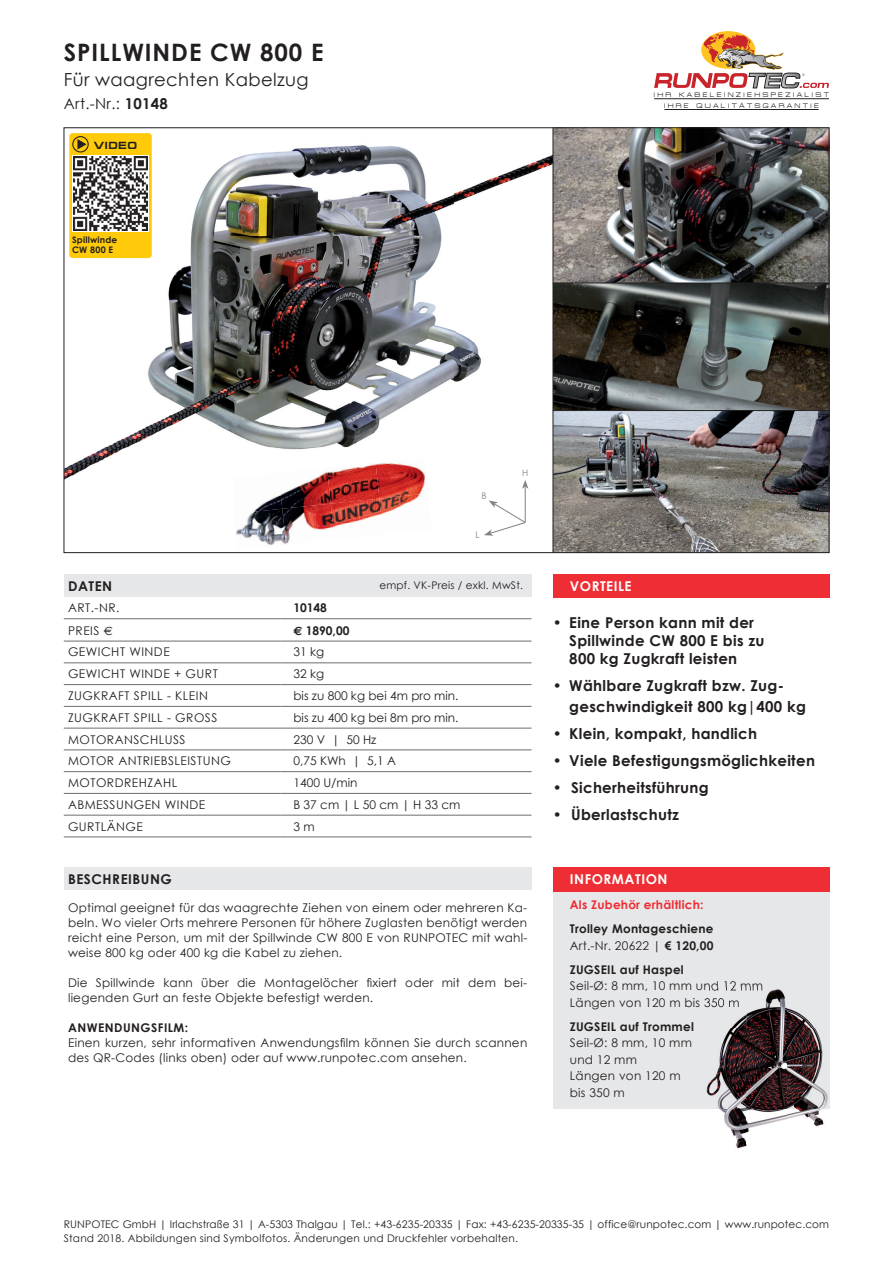
<style>
.page{position:relative;width:893px;height:1263px;background:#fff}
.page>*{position:absolute;margin:0;border:0;box-sizing:border-box;transform-origin:0 0}
.t1{font:700 24px "Century Gothic";letter-spacing:.04em;color:#231f20}
.t2{font:18px "Century Gothic";letter-spacing:.02em;color:#231f20}
.t3{font:700 15px/18px "Century Gothic";letter-spacing:.02em;color:#231f20}
.t4{font:15px "Century Gothic";color:#231f20}
.t5{font:700 13.5px "Century Gothic";letter-spacing:.04em;color:#fff}
.t6{font:700 13.5px "Century Gothic";letter-spacing:.04em;color:#231f20}
.t7{font:12px/15px "Century Gothic";letter-spacing:.02em;color:#231f20}
.t8{font:12px "Century Gothic";letter-spacing:.04em;color:#231f20}
.t9{font:700 12px/16.5px "Century Gothic";letter-spacing:.02em;color:#231f20}
.t10{font:12px "Century Gothic";color:#231f20}
.t11{font:700 12px "Century Gothic";letter-spacing:.02em;color:#ee2d34}
.t12{font:700 12px "Century Gothic";letter-spacing:.04em;color:#231f20}
.t13{font:10.5px/13.5px "Century Gothic";letter-spacing:.01em;color:#231f20}
.t14{font:700 10.5px "Micro Extended";letter-spacing:.04em;color:#231f20}
.t15{font:700 9px/10.5px "Century Gothic";letter-spacing:.02em;color:#231f20}
.t16{font:9px "Century Gothic";color:#808285}
.t17{font:6.6px/10.8px "Micro Extended";letter-spacing:.34em;color:#231f20;text-align:center}
.s1{font-weight:700}
.s2{font-family:"Euro Sans"}
.s3{font-weight:400}
</style>
<div class="page">
<img style="left:66px;top:132px;width:487px;height:419px">
<svg style="left:701px;top:31px;width:54px;height:38px"></svg>
<svg style="left:654px;top:34px;width:175px;height:54px"></svg>
<hr style="left:654px;top:98px;width:175px;height:1px;background:#231f20">
<hr style="left:664px;top:109px;width:155px;height:1px;background:#231f20">
<div style="left:64px;top:867px;width:467px;height:23px;background:#e6e7e9"></div>
<img style="left:554px;top:130px;width:273px;height:421px">
<div style="left:64px;top:574px;width:467px;height:23px;background:#e6e7e9"></div>
<hr style="left:64px;top:618px;width:217px;height:1px;background:#6c6d70">
<hr style="left:281px;top:618px;width:250px;height:1px;background:#6c6d70">
<hr style="left:64px;top:641px;width:217px;height:1px;background:#6c6d70">
<hr style="left:281px;top:641px;width:250px;height:1px;background:#6c6d70">
<hr style="left:64px;top:663px;width:217px;height:1px;background:#6c6d70">
<hr style="left:281px;top:663px;width:250px;height:1px;background:#6c6d70">
<hr style="left:64px;top:684px;width:217px;height:1px;background:#6c6d70">
<hr style="left:281px;top:684px;width:250px;height:1px;background:#6c6d70">
<hr style="left:64px;top:706px;width:217px;height:1px;background:#6c6d70">
<hr style="left:281px;top:706px;width:250px;height:1px;background:#6c6d70">
<hr style="left:64px;top:728px;width:217px;height:1px;background:#6c6d70">
<hr style="left:281px;top:728px;width:250px;height:1px;background:#6c6d70">
<hr style="left:64px;top:750px;width:217px;height:1px;background:#6c6d70">
<hr style="left:281px;top:750px;width:250px;height:1px;background:#6c6d70">
<hr style="left:64px;top:771px;width:217px;height:1px;background:#6c6d70">
<hr style="left:281px;top:771px;width:250px;height:1px;background:#6c6d70">
<hr style="left:64px;top:793px;width:217px;height:1px;background:#6c6d70">
<hr style="left:281px;top:793px;width:250px;height:1px;background:#6c6d70">
<hr style="left:64px;top:815px;width:217px;height:1px;background:#6c6d70">
<hr style="left:281px;top:815px;width:250px;height:1px;background:#6c6d70">
<hr style="left:64px;top:837px;width:217px;height:1px;background:#6c6d70">
<hr style="left:281px;top:837px;width:250px;height:1px;background:#6c6d70">
<hr style="left:553px;top:128px;width:1px;height:425px;background:#231f20">
<hr style="left:553px;top:283px;width:276px;height:1px;background:#231f20">
<hr style="left:553px;top:410px;width:276px;height:1px;background:#231f20">
<div style="left:553px;top:574px;width:276px;height:23px;background:#ee2d34"></div>
<img style="left:234px;top:473px;width:44px;height:36px">
<img style="left:278px;top:468px;width:49px;height:41px">
<img style="left:327px;top:463px;width:49px;height:41px">
<img style="left:376px;top:458px;width:52px;height:40px">
<img style="left:234px;top:509px;width:52px;height:41px">
<img style="left:282px;top:504px;width:53px;height:40px">
<img style="left:331px;top:498px;width:52px;height:41px">
<img style="left:379px;top:493px;width:53px;height:41px">
<div style="left:553px;top:892px;width:276px;height:217px;background:#e6e7e9"></div>
<div style="left:553px;top:867px;width:276px;height:25px;background:#ee2d34"></div>
<hr style="left:525px;top:486px;width:1px;height:36px;background:#808285">
<svg style="left:522px;top:480px;width:6px;height:9px"></svg>
<svg style="left:484px;top:500px;width:42px;height:36px"></svg>
<svg style="left:67px;top:132px;width:87px;height:128px;background:#f9cf32"></svg>
<svg style="left:72px;top:155px;width:77px;height:77px"></svg>
<img style="left:74px;top:157px;width:73px;height:73px">
<img style="left:720px;top:1109px;width:104px;height:39px">
<img style="left:706px;top:1014px;width:41px;height:95px">
<img style="left:747px;top:989px;width:81px;height:120px">
<img style="left:709px;top:988px;width:54px;height:3px">
<img style="left:706px;top:998px;width:33px;height:10px">
<h1 class="t1" style="left:64px;top:34px;width:261px">SPILLWINDE CW 800 E</h1>
<h2 class="t2" style="left:64px;top:67px;width:246px">Für waagrechten Kabelzug</h2>
<p class="t4" style="left:64px;top:93px;width:106px">Art.-Nr.: <span class="s1">10148</span></p>
<p class="t17" style="left:653px;top:90px;width:177px">IHR KABELEINZIEHSPEZIALIST<br>IHRE QUALITÄTSGARANTIE</p>
<p class="t14" style="left:94px;top:139px;width:45px">VIDEO</p>
<p class="t15" style="left:72px;top:234px;width:47px">Spillwinde<br>CW 800 E</p>
<p class="t16" style="left:481px;top:489px;width:7px">B</p>
<p class="t16" style="left:476px;top:529px;width:6px">L</p>
<p class="t16" style="left:522px;top:467px;width:8px">H</p>
<p class="t13" style="left:379px;top:579px;width:145px">empf. VK-Preis / exkl. MwSt.</p>
<p class="t5" style="left:570px;top:575px;width:63px">VORTEILE</p>
<p class="t6" style="left:68px;top:575px;width:46px">DATEN</p>
<p class="t7" style="left:68px;top:600px;width:53px">ART.-NR.</p>
<p class="t9" style="left:293px;top:599px;width:35px">10148</p>
<p class="t7" style="left:68px;top:623px;width:46px">PREIS <span class="s2">E</span></p>
<p class="t9" style="left:293px;top:621px;width:58px"><span class="s2">E</span> 1890,00</p>
<p class="t8" style="left:68px;top:644px;width:103px">GEWICHT WINDE</p>
<p class="t7" style="left:293px;top:644px;width:32px">31 kg</p>
<p class="t8" style="left:68px;top:665px;width:151px">GEWICHT WINDE + GURT</p>
<p class="t7" style="left:293px;top:666px;width:32px">32 kg</p>
<p class="t8" style="left:68px;top:687px;width:141px">ZUGKRAFT SPILL - KLEIN</p>
<p class="t10" style="left:293px;top:687px;width:167px">bis zu 800 kg bei 4m pro min.</p>
<p class="t8" style="left:68px;top:709px;width:151px">ZUGKRAFT SPILL - GROSS</p>
<p class="t10" style="left:293px;top:709px;width:167px">bis zu 400 kg bei 8m pro min.</p>
<p class="t8" style="left:68px;top:731px;width:119px">MOTORANSCHLUSS</p>
<p class="t7" style="left:293px;top:731px;width:84px">230 V | 50 Hz</p>
<p class="t8" style="left:68px;top:752px;width:164px">MOTOR ANTRIEBSLEISTUNG</p>
<p class="t7" style="left:293px;top:753px;width:104px">0,75 KWh | 5,1 A</p>
<p class="t8" style="left:68px;top:774px;width:111px">MOTORDREHZAHL</p>
<p class="t7" style="left:293px;top:775px;width:65px">1400 U/min</p>
<p class="t8" style="left:68px;top:796px;width:139px">ABMESSUNGEN WINDE</p>
<p class="t10" style="left:293px;top:796px;width:168px">B 37 cm | L 50 cm | H 33 cm</p>
<p class="t8" style="left:68px;top:818px;width:76px">GURTLÄNGE</p>
<p class="t7" style="left:293px;top:818px;width:23px">3 m</p>
<p class="t3" style="left:569px;top:613px;width:197px;text-indent:-16px">• Eine Person kann mit der<br>Spillwinde CW 800 E bis zu<br>800 kg Zugkraft leisten</p>
<p class="t3" style="left:569px;top:674px;width:238px;line-height:21px;text-indent:-16px">• Wählbare Zugkraft bzw. Zug&shy;geschwindigkeit 800 kg|400 kg</p>
<p class="t3" style="left:553px;top:724px;width:206px">• Klein, kompakt, handlich</p>
<p class="t3" style="left:553px;top:751px;width:264px">• Viele Befestigungsmöglichkeiten</p>
<p class="t3" style="left:553px;top:778px;width:157px">• Sicherheitsführung</p>
<p class="t3" style="left:553px;top:805px;width:128px">• Überlastschutz</p>
<p class="t6" style="left:68px;top:869px;width:105px">BESCHREIBUNG</p>
<p class="t7" style="left:68px;top:900px;width:461px;text-align:justify">Optimal geeignet für das waagrechte Ziehen von einem oder mehreren Ka&shy;beln. Wo vieler Orts mehrere Personen für höhere Zuglasten benötigt werden reicht eine Person, um mit der Spillwinde CW 800 E von RUNPOTEC mit wahl&shy;weise 800 kg oder 400 kg die Kabel zu ziehen.</p>
<p class="t7" style="left:68px;top:975px;width:461px">Die Spillwinde kann über die Montagelöcher fixiert oder mit dem bei&shy;liegenden Gurt an feste Objekte befestigt werden.</p>
<p class="t12" style="left:68px;top:1019px;width:122px">ANWENDUNGSFILM:</p>
<p class="t7" style="left:68px;top:1035px;width:461px">Einen kurzen, sehr informativen Anwendungsfilm können Sie durch scannen des QR-Codes (links oben) oder auf www.runpotec.com ansehen.</p>
<p class="t5" style="left:570px;top:869px;width:99px">INFORMATION</p>
<p class="t11" style="left:570px;top:896px;width:135px">Als Zubehör erhältlich:</p>
<p class="t9" style="left:570px;top:920px;width:145px">Trolley Montageschiene<br><span class="s3">Art.-Nr. 20622 |</span> € 120,00</p>
<p class="t9" style="left:570px;top:961px;width:116px">ZUGSEIL auf Haspel</p>
<p class="t7" style="left:570px;top:978px;width:195px;line-height:16.5px">Seil-Ø: 8 mm, 10 mm und 12 mm<br>Längen von 120 m bis 350 m</p>
<p class="t9" style="left:570px;top:1018px;width:126px">ZUGSEIL auf Trommel</p>
<p class="t7" style="left:570px;top:1035px;width:124px;line-height:16.5px">Seil-Ø: 8 mm, 10 mm und 12 mm<br>Längen von 120 m bis 350 m</p>
<p class="t13" style="left:64px;top:1217px;width:767px">RUNPOTEC GmbH | Irlachstraße 31 | A-5303 Thalgau | Tel.: +43-6235-20335 | Fax: +43-6235-20335-35 | office@runpotec.com | www.runpotec.com<br>Stand 2018. Abbildungen sind Symbolfotos. Änderungen und Druckfehler vorbehalten.</p>
</div>
